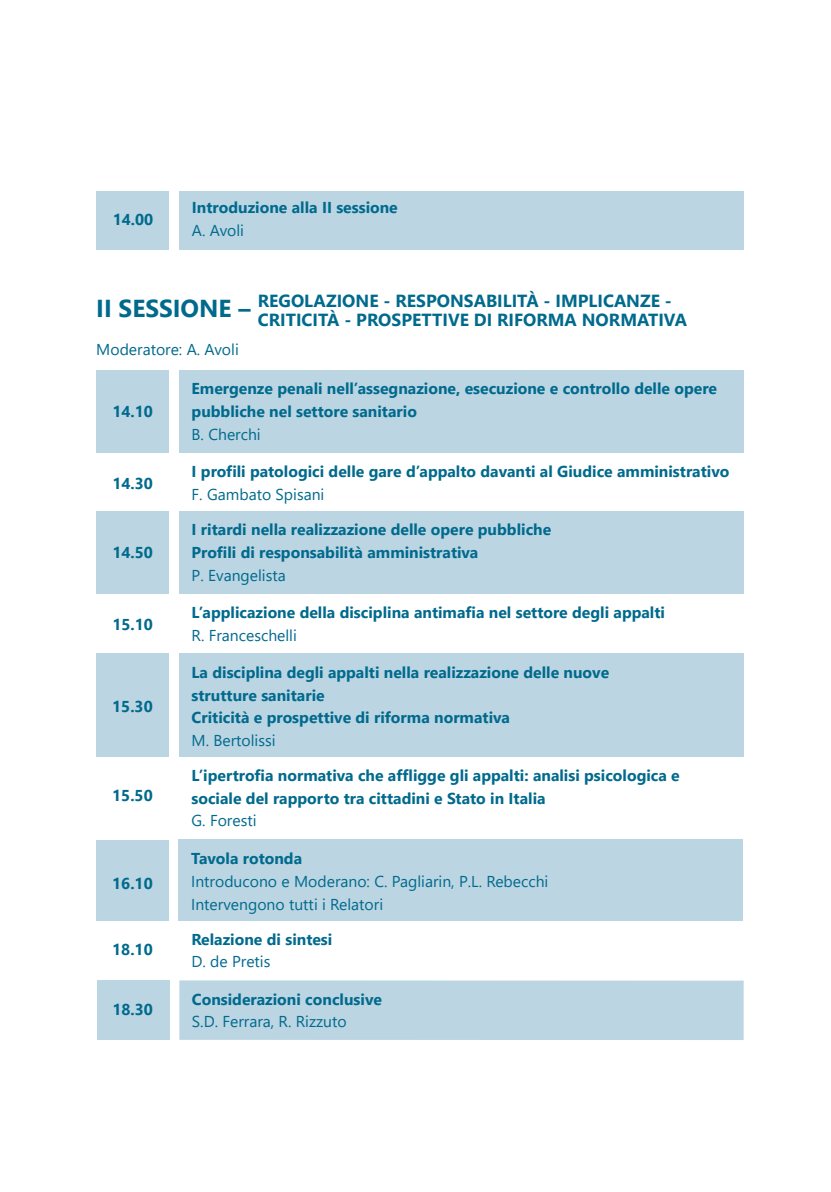
<style>
.page{position:relative;width:831px;height:1192px;background:#fff}
.page>*{position:absolute;margin:0;border:0;box-sizing:border-box;transform-origin:0 0}
.t1{font:700 17.5px/19.2px "Segoe UI";color:#006a8d}
.t2{font:700 15.75px/22.8px "Segoe UI";color:#006a8d}
.t3{font:15.75px/22.8px "Segoe UI";color:#006a8d}
.s1{font-size:24.5px}
</style>
<div class="page">
<div style="left:179px;top:370px;width:564px;height:83px;background:#bbd5e2"></div>
<div style="left:96px;top:370px;width:73px;height:83px;background:#bbd5e2"></div>
<div style="left:179px;top:511px;width:564px;height:83px;background:#bbd5e2"></div>
<div style="left:96px;top:511px;width:73px;height:83px;background:#bbd5e2"></div>
<div style="left:179px;top:653px;width:564px;height:103px;background:#bbd5e2"></div>
<div style="left:96px;top:653px;width:73px;height:103px;background:#bbd5e2"></div>
<div style="left:179px;top:839px;width:564px;height:82px;background:#bbd5e2"></div>
<div style="left:96px;top:840px;width:73px;height:81px;background:#bbd5e2"></div>
<div style="left:179px;top:980px;width:564px;height:60px;background:#bbd5e2"></div>
<div style="left:97px;top:980px;width:72px;height:60px;background:#bbd5e2"></div>
<div style="left:179px;top:191px;width:564px;height:59px;background:#bbd5e2"></div>
<div style="left:96px;top:191px;width:73px;height:59px;background:#bbd5e2"></div>
<p class="t2" style="left:113px;top:207px;width:42px">14.00</p>
<p class="t2" style="left:192px;top:195px;width:207px">Introduzione alla II sessione</p>
<p class="t3" style="left:192px;top:217px;width:54px">A. Avoli</p>
<p class="t1" style="left:258px;top:289px;width:431px;text-indent:-161px"><span class="s1">II SESSIONE –</span> REGOLAZIONE - RESPONSABILITÀ - IMPLICANZE -<br>CRITICITÀ - PROSPETTIVE DI RIFORMA NORMATIVA</p>
<p class="t3" style="left:96px;top:336px;width:144px">Moderatore: A. Avoli</p>
<p class="t2" style="left:112px;top:398px;width:42px">14.10</p>
<p class="t2" style="left:112px;top:471px;width:42px">14.30</p>
<p class="t2" style="left:112px;top:539px;width:42px">14.50</p>
<p class="t2" style="left:112px;top:611px;width:42px">15.10</p>
<p class="t2" style="left:112px;top:693px;width:42px">15.30</p>
<p class="t2" style="left:112px;top:783px;width:42px">15.50</p>
<p class="t2" style="left:112px;top:871px;width:42px">16.10</p>
<p class="t2" style="left:112px;top:936px;width:42px">18.10</p>
<p class="t2" style="left:112px;top:997px;width:42px">18.30</p>
<p class="t2" style="left:192px;top:376px;width:527px">Emergenze penali nell’assegnazione, esecuzione e controllo delle opere pubbliche nel settore sanitario</p>
<p class="t3" style="left:192px;top:421px;width:71px">B. Cherchi</p>
<p class="t2" style="left:192px;top:459px;width:539px">I profili patologici delle gare d’appalto davanti al Giudice amministrativo</p>
<p class="t3" style="left:192px;top:481px;width:134px">F. Gambato Spisani</p>
<p class="t2" style="left:192px;top:517px;width:361px">I ritardi nella realizzazione delle opere pubbliche<br>Profili di responsabilità amministrativa</p>
<p class="t3" style="left:192px;top:562px;width:96px">P. Evangelista</p>
<p class="t2" style="left:192px;top:599px;width:475px">L’applicazione della disciplina antimafia nel settore degli appalti</p>
<p class="t3" style="left:192px;top:622px;width:107px">R. Franceschelli</p>
<p class="t2" style="left:192px;top:659px;width:419px">La disciplina degli appalti nella realizzazione delle nuove strutture sanitarie<br>Criticità e prospettive di riforma normativa</p>
<p class="t3" style="left:192px;top:727px;width:85px">M. Bertolissi</p>
<p class="t2" style="left:191px;top:762px;width:490px">L’ipertrofia normativa che affligge gli appalti: analisi psicologica e sociale del rapporto tra cittadini e Stato in Italia</p>
<p class="t3" style="left:191px;top:808px;width:67px">G. Foresti</p>
<p class="t2" style="left:191px;top:846px;width:112px">Tavola rotonda</p>
<p class="t3" style="left:191px;top:868px;width:359px">Introducono e Moderano: C. Pagliarin, P.L. Rebecchi<br>Intervengono tutti i Relatori</p>
<p class="t2" style="left:191px;top:926px;width:142px">Relazione di sintesi</p>
<p class="t3" style="left:191px;top:949px;width:80px">D. de Pretis</p>
<p class="t2" style="left:192px;top:986px;width:191px">Considerazioni conclusive</p>
<p class="t3" style="left:192px;top:1009px;width:156px">S.D. Ferrara, R. Rizzuto</p>
</div>
